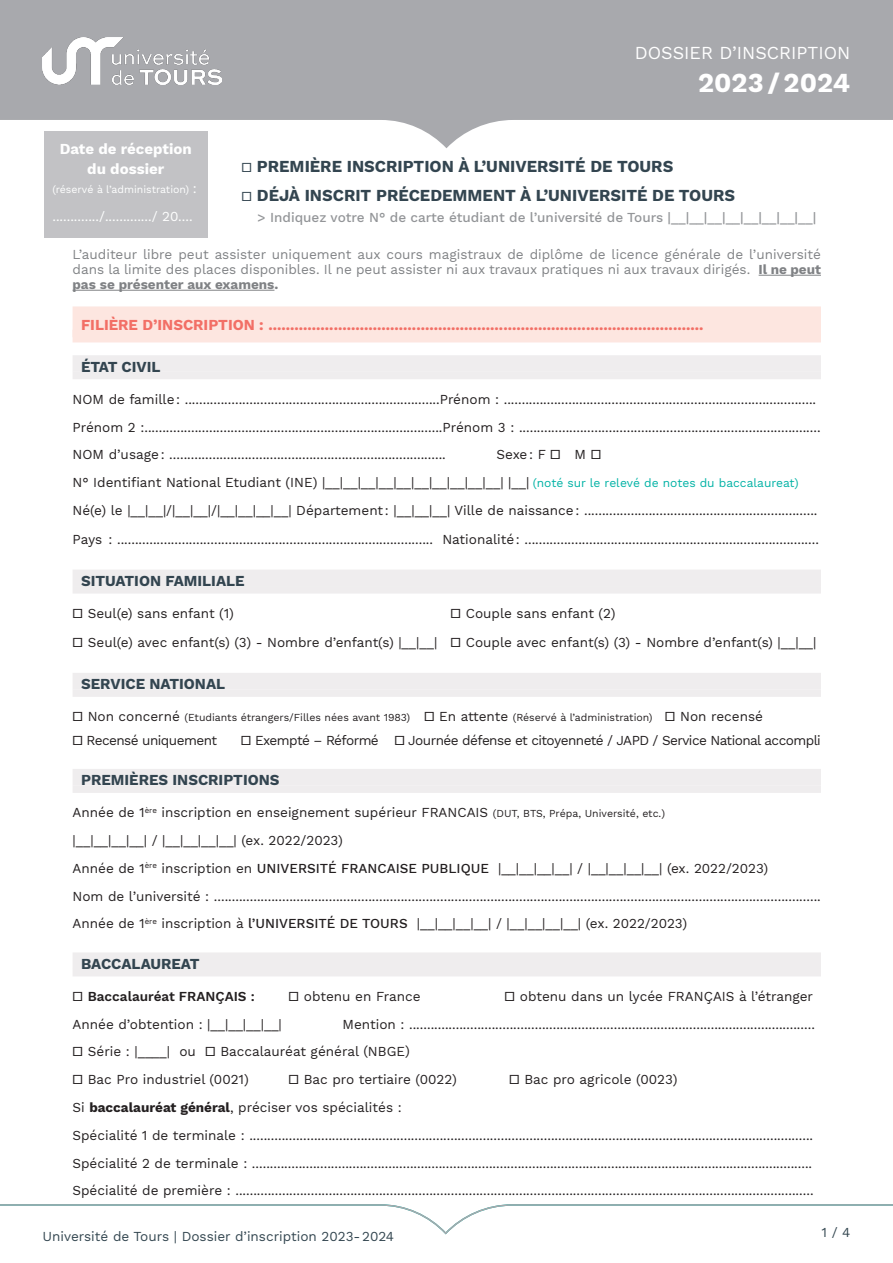
<style>
.page{position:relative;width:893px;height:1263px;background:#fff}
.page>*{position:absolute;margin:0;border:0;box-sizing:border-box;transform-origin:0 0}
.t1{font:700 27px "Work Sans";color:#fff}
.t2{font:18px "Work Sans";color:#fff}
.t3{font:700 16.5px "Work Sans";color:#334550}
.TITRE_ORANGE{font:700 15px "Work Sans";color:#f26f66}
.TITRE_VERT{font:700 15px "Work Sans";color:#334550}
.t4{font:700 15px/19.2px "Work Sans";color:#fff;text-align:center}
.paragraphe{font:13.5px "Work Sans";color:#231f20}
.paragraphe-2{font:13.5px/15px "Work Sans";color:#808285;text-align:justify}
.paragraphe-3{font:13.5px "Work Sans";letter-spacing:-.04em;color:#231f20}
.t5{font:500 13.5px "Work Sans";color:#939598}
.t6{font:13.5px "Work Sans";color:#334650}
.t7{font:13.5px "Work Sans";color:#fff}
.paragraphe-4{font:600 13.5px "Work Sans";color:#231f20}
.paragraphe-5{font:10.5px "Work Sans";color:#231f20}
.t8{font:10.5px "Work Sans";color:#fff}
.s1{font-size:13.5px}
.s2{font-weight:400;font-size:13.5px}
.s3{font-weight:700}
.s4{font-size:12px;color:#00b2a5}
.s5{font-size:10.5px}
.s6{font-weight:500}
.s7{font-weight:400}
</style>
<div class="page">
<svg style="left:0;top:0;width:893px;height:148px;fill:#a8a9ad"></svg>
<svg style="left:0;top:1204px;width:893px;height:31px"></svg>
<img style="left:43px;top:38px;width:179px;height:46px">
<hr style="left:759px;top:275px;width:62px;height:1px;background:#808285">
<hr style="left:73px;top:290px;width:201px;height:1px;background:#808285">
<div style="left:73px;top:306px;width:748px;height:36px;background:#fde6e0"></div>
<div style="left:73px;top:355px;width:748px;height:17px;background:#efedee"></div>
<div style="left:73px;top:372px;width:748px;height:7px;background:#efedee"></div>
<div style="left:73px;top:569px;width:748px;height:17px;background:#efedee"></div>
<div style="left:73px;top:586px;width:748px;height:7px;background:#efedee"></div>
<div style="left:73px;top:673px;width:748px;height:16px;background:#efedee"></div>
<div style="left:73px;top:689px;width:748px;height:8px;background:#efedee"></div>
<div style="left:73px;top:769px;width:748px;height:16px;background:#efedee"></div>
<div style="left:73px;top:785px;width:748px;height:8px;background:#efedee"></div>
<div style="left:73px;top:952px;width:748px;height:17px;background:#efedee"></div>
<div style="left:73px;top:969px;width:748px;height:7px;background:#efedee"></div>
<div style="left:44px;top:132px;width:164px;height:106px;background:#c2c2c5"></div>
<h2 class="t2" style="left:635px;top:43px;width:217px">DOSSIER D’INSCRIPTION</h2>
<h1 class="t1" style="left:698px;top:67px;width:154px">2023/2024</h1>
<p class="t4" style="left:60px;top:140px;width:134px">Date de réception du dossier</p>
<p class="t8" style="left:52px;top:183px;width:146px">(réservé à l’administration) <span class="s1">:</span></p>
<p class="t7" style="left:52px;top:208px;width:142px">............./............./ 20....</p>
<p class="t3" style="left:242px;top:156px;width:433px"><span class="s2">▫</span> PREMIÈRE INSCRIPTION À L’UNIVERSITÉ DE TOURS</p>
<p class="t3" style="left:242px;top:186px;width:495px"><span class="s2">▫</span> DÉJÀ INSCRIT PRÉCEDEMMENT À L’UNIVERSITÉ DE TOURS</p>
<p class="t5" style="left:258px;top:209px;width:560px">&gt; Indiquez votre N° de carte étudiant de l’université de Tours |__|__|__|__|__|__|__|__|</p>
<p class="paragraphe-2" style="left:73px;top:248px;width:750px">L’auditeur libre peut assister uniquement aux cours magistraux de diplôme de licence générale de l’université dans la limite des places disponibles. Il ne peut assister ni aux travaux pratiques ni aux travaux dirigés. <span class="s3">Il ne peut pas se présenter aux examens.</span></p>
<p class="TITRE_ORANGE" style="left:81px;top:316px;width:624px">FILIÈRE D’INSCRIPTION : ....................................................................................................</p>
<p class="TITRE_VERT" style="left:81px;top:358px;width:81px">ÉTAT CIVIL</p>
<p class="paragraphe" style="left:73px;top:391px;width:745px">NOM de famille: .......................................................................Prénom : .......................................................................................</p>
<p class="paragraphe" style="left:73px;top:419px;width:750px">Prénom 2 :...................................................................................Prénom 3 : ....................................................................................</p>
<p class="paragraphe" style="left:73px;top:447px;width:375px">NOM d’usage: .............................................................................</p>
<p class="paragraphe" style="left:496px;top:447px;width:106px">Sexe: F ▫ M ▫</p>
<p class="paragraphe" style="left:73px;top:474px;width:727px">N° Identifiant National Etudiant (INE) |__|__|__|__|__|__|__|__|__|__| |__| <span class="s4">(noté sur le relevé de notes du baccalaureat)</span></p>
<p class="paragraphe" style="left:73px;top:502px;width:746px">Né(e) le |__|__|/|__|__|/|__|__|__|__| Département : |__|__|__| Ville de naissance: .................................................................</p>
<p class="paragraphe" style="left:73px;top:531px;width:748px">Pays : ........................................................................................ Nationalité: ..................................................................................</p>
<p class="TITRE_VERT" style="left:81px;top:572px;width:165px">SITUATION FAMILIALE</p>
<p class="paragraphe" style="left:73px;top:605px;width:163px">▫ Seul(e) sans enfant (1)</p>
<p class="paragraphe" style="left:451px;top:605px;width:166px">▫ Couple sans enfant (2)</p>
<p class="paragraphe" style="left:73px;top:635px;width:745px">▫ Seul(e) avec enfant(s) (3) - Nombre d’enfant(s) |__|__| ▫ Couple avec enfant(s) (3) - Nombre d’enfant(s) |__|__|</p>
<p class="TITRE_VERT" style="left:81px;top:675px;width:146px">SERVICE NATIONAL</p>
<p class="paragraphe-5" style="left:73px;top:712px;width:692px"><span class="s1">▫ Non concerné</span> (Etudiants étrangers/Filles nées avant 1983) <span class="s1">▫ En attente</span> (Réservé à l’administration) <span class="s1">▫ Non recensé</span></p>
<p class="paragraphe-3" style="left:73px;top:732px;width:146px">▫ Recensé uniquement</p>
<p class="paragraphe-3" style="left:241px;top:732px;width:581px">▫ Exempté – Réformé ▫ Journée défense et citoyenneté / JAPD / Service National accompli</p>
<p class="TITRE_VERT" style="left:81px;top:771px;width:200px">PREMIÈRES INSCRIPTIONS</p>
<p class="paragraphe" style="left:73px;top:805px;width:594px">Année de 1<sup>ère</sup> inscription en enseignement supérieur FRANCAIS <span class="s5">(DUT, BTS, Prépa, Université, etc.)</span></p>
<p class="paragraphe" style="left:73px;top:833px;width:272px">|__|__|__|__| / |__|__|__|__| (ex. 2022/2023)</p>
<p class="paragraphe" style="left:73px;top:860px;width:697px">Année de 1<sup>ère</sup> inscription en <span class="s6">UNIVERSITÉ FRANCAISE PUBLIQUE</span> |__|__|__|__| / |__|__|__|__| (ex. 2022/2023)</p>
<p class="paragraphe" style="left:73px;top:888px;width:750px">Nom de l’université : .........................................................................................................................................................................</p>
<p class="paragraphe" style="left:73px;top:916px;width:616px">Année de 1<sup>ère</sup> inscription à <span class="s6">l’UNIVERSITÉ DE TOURS</span> |__|__|__|__| / |__|__|__|__| (ex. 2022/2023)</p>
<p class="TITRE_VERT" style="left:81px;top:955px;width:120px">BACCALAUREAT</p>
<p class="paragraphe-4" style="left:73px;top:988px;width:184px"><span class="s7">▫</span> Baccalauréat FRANÇAIS :</p>
<p class="paragraphe" style="left:289px;top:988px;width:133px">▫ obtenu en France</p>
<p class="paragraphe" style="left:505px;top:988px;width:310px">▫ obtenu dans un lycée FRANÇAIS à l’étranger</p>
<p class="paragraphe" style="left:73px;top:1016px;width:211px">Année d’obtention : |__|__|__|__|</p>
<p class="paragraphe" style="left:343px;top:1016px;width:474px">Mention : .................................................................................................................</p>
<p class="paragraphe" style="left:73px;top:1044px;width:339px">▫ Série : |____| ou ▫ Baccalauréat général (NBGE)</p>
<p class="paragraphe" style="left:73px;top:1072px;width:178px">▫ Bac Pro industriel (0021)</p>
<p class="paragraphe" style="left:289px;top:1072px;width:170px">▫ Bac pro tertiaire (0022)</p>
<p class="paragraphe" style="left:509px;top:1072px;width:170px">▫ Bac pro agricole (0023)</p>
<p class="paragraphe" style="left:73px;top:1099px;width:331px">Si <span class="s3">baccalauréat général</span>, préciser vos spécialités :</p>
<p class="paragraphe" style="left:73px;top:1127px;width:742px">Spécialité 1 de terminale : .............................................................................................................................................................</p>
<p class="paragraphe" style="left:73px;top:1155px;width:741px">Spécialité 2 de terminale : ............................................................................................................................................................</p>
<p class="paragraphe" style="left:73px;top:1183px;width:742px">Spécialité de première : .................................................................................................................................................................</p>
<p class="t6" style="left:43px;top:1229px;width:353px">Université de Tours | Dossier d’inscription 2023-2024</p>
<p class="t6" style="left:822px;top:1225px;width:30px">1 / 4</p>
</div>
